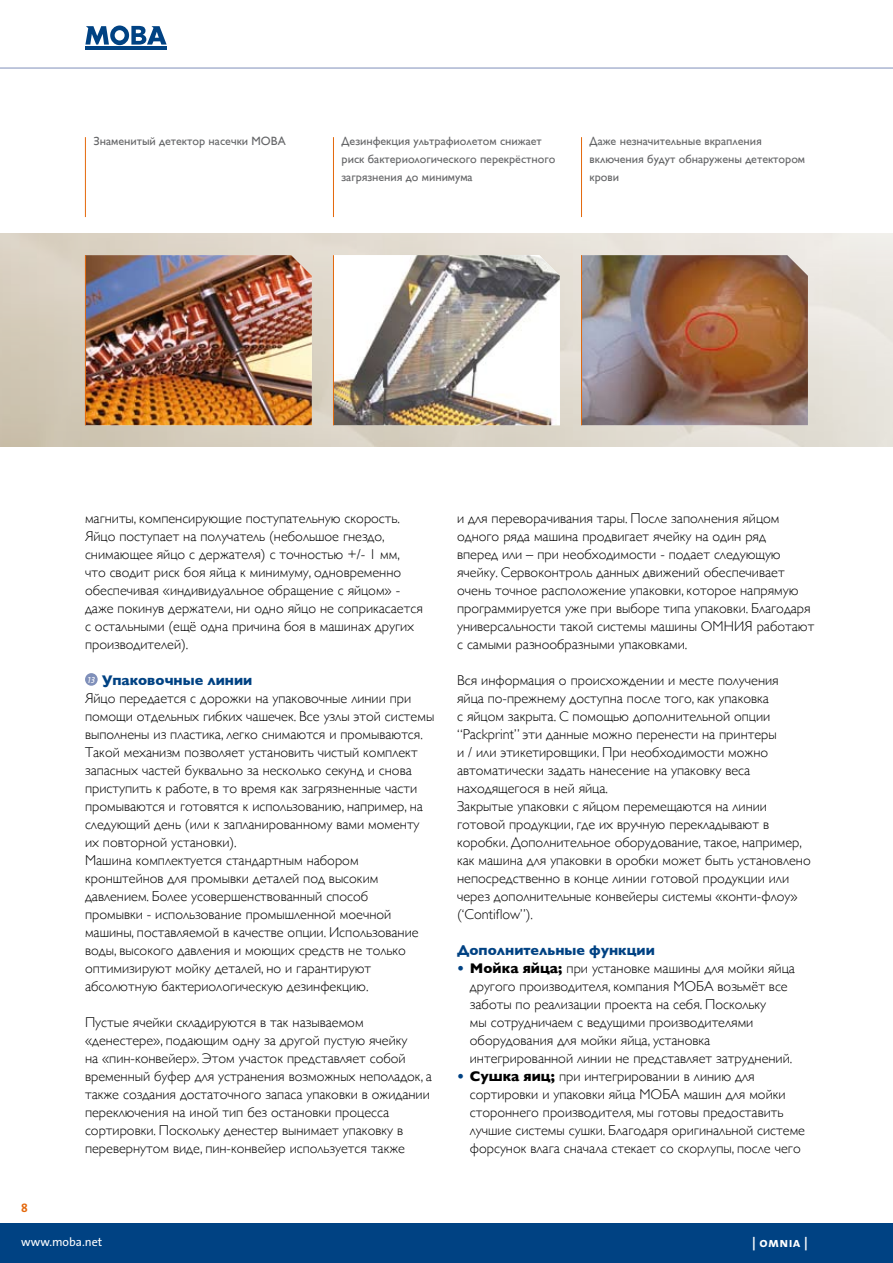
<style>
.page{position:relative;width:893px;height:1263px;background:#fff}
.page>*{position:absolute;margin:0;border:0;box-sizing:border-box;transform-origin:0 0}
.t1{font:300 14.25px/18px "Gill Sans";color:#000}
.t2{font:700 14.25px "Gill Sans";color:#004283}
.t3{font:13.5px "The Sans Bold Caps";letter-spacing:.025em;color:#fff}
.t4{font:12px/18px "Gill Sans";color:#646567}
.t5{font:12px "The Sans";color:#fff}
.t6{font:700 12px "The Sans";color:#e4680b}
.t7{font:italic 8.85px "The Sans Caps";color:#fff}
.s1{font-weight:700;color:#004283}
.s2{font-weight:700}
</style>
<div class="page">
<div style="left:0;top:1223px;width:893px;height:40px;background:#004283"></div>
<img style="left:582px;top:255px;width:226px;height:170px">
<img style="left:334px;top:255px;width:226px;height:170px">
<img style="left:86px;top:255px;width:226px;height:170px">
<hr style="left:85px;top:46px;width:82px;height:4px;background:#004283">
<svg style="left:85px;top:26px;width:82px;height:19px"></svg>
<hr style="left:0;top:68px;width:893px;height:1px;background:#8090ba">
<hr style="left:85px;top:137px;width:1px;height:80px;background:#e4680b">
<hr style="left:333px;top:137px;width:1px;height:80px;background:#e4680b">
<hr style="left:581px;top:137px;width:1px;height:80px;background:#e4680b">
<hr style="left:85px;top:255px;width:1px;height:170px;background:#e4680b">
<hr style="left:333px;top:255px;width:1px;height:170px;background:#e4680b">
<hr style="left:581px;top:255px;width:1px;height:170px;background:#e4680b">
<div style="left:85px;top:673px;width:13px;height:13px;background:#8090ba;border-radius:50%"></div>
<p class="t4" style="left:94px;top:132px;width:194px">Знаменитый детектор насечки MOBA</p>
<p class="t4" style="left:342px;top:132px;width:215px">Дезинфекция ультрафиолетом снижает риск бактериологического перекрёстного загрязнения до минимума</p>
<p class="t4" style="left:590px;top:132px;width:217px">Даже незначительные вкрапления включения будут обнаружены детектором крови</p>
<p class="t6" style="left:21px;top:1198px;width:8px">8</p>
<p class="t1" style="left:85px;top:509px;width:339px">магниты, компенсирующие поступательную скорость.<br>Яйцо поступает на получатель (небольшое гнездо, снимающее яйцо с держателя) с точностью +/- 1 мм, что сводит риск боя яйца к минимуму, одновременно обеспечивая «индивидуальное обращение с яйцом» - даже покинув держатели, ни одно яйцо не соприкасается с остальными (ещё одна причина боя в машинах других производителей).</p>
<p class="t2" style="left:102px;top:672px;width:152px">Упаковочные линии</p>
<p class="t1" style="left:85px;top:689px;width:351px">Яйцо передается с дорожки на упаковочные линии при помощи отдельных гибких чашечек. Все узлы этой системы выполнены из пластика, легко снимаются и промываются.<br>Такой механизм позволяет установить чистый комплект запасных частей буквально за несколько секунд и снова приступить к работе, в то время как загрязненные части промываются и готовятся к использованию, например, на следующий день (или к запланированному вами моменту их повторной установки).<br>Машина комплектуется стандартным набором кронштейнов для промывки деталей под высоким давлением. Более усовершенствованный способ<br>промывки - использование промышленной моечной машины, поставляемой в качестве опции. Использование воды, высокого давления и моющих средств не только оптимизируют мойку деталей, но и гарантируют абсолютную бактериологическую дезинфекцию.</p>
<p class="t1" style="left:85px;top:1013px;width:349px">Пустые ячейки складируются в так называемом «денестере», подающим одну за другой пустую ячейку<br>на «пин-конвейер». Этом участок представляет собой временный буфер для устранения возможных неполадок, а также создания достаточного запаса упаковки в ожидании переключения на иной тип без остановки процесса сортировки. Поскольку денестер вынимает упаковку в перевернутом виде, пин-конвейер используется также</p>
<p class="t7" style="left:88px;top:672px;width:9px">13</p>
<p class="t5" style="left:21px;top:1232px;width:83px">www.moba.net</p>
<p class="t1" style="left:457px;top:509px;width:359px">и для переворачивания тары. После заполнения яйцом одного ряда машина продвигает ячейку на один ряд<br>вперед или – при необходимости - подает следующую ячейку. Сервоконтроль данных движений обеспечивает очень точное расположение упаковки, которое напрямую программируется уже при выборе типа упаковки. Благодаря универсальности такой системы машины ОМНИЯ работают с самыми разнообразными упаковками.</p>
<p class="t1" style="left:457px;top:671px;width:355px">Вся информация о происхождении и месте получения<br>яйца по-прежнему доступна после того, как упаковка<br>с яйцом закрыта. С помощью дополнительной опции “Packprint” эти данные можно перенести на принтеры<br>и / или этикетировщики. При необходимости можно автоматически задать нанесение на упаковку веса находящегося в ней яйца.<br>Закрытые упаковки с яйцом перемещаются на линии готовой продукции, где их вручную перекладывают в коробки. Дополнительное оборудование, такое, например, как машина для упаковки в оробки может быть установлено непосредственно в конце линии готовой продукции или через дополнительные конвейеры системы «конти-флоу» (‘Contiflow”).</p>
<p class="t2" style="left:457px;top:942px;width:199px">Дополнительные функции</p>
<p class="t1" style="left:470px;top:959px;width:326px;text-indent:-13px"><span class="s1">•</span> <span class="s2">Мойка яйца;</span> при установке машины для мойки яйца другого производителя, компания MOБA возьмёт все заботы по реализации проекта на себя. Поскольку<br>мы сотрудничаем с ведущими производителями оборудования для мойки яйца, установка интегрированной линии не представляет затруднений.</p>
<p class="t1" style="left:470px;top:1067px;width:337px;text-indent:-13px"><span class="s1">•</span> <span class="s2">Сушка яиц;</span> при интегрировании в линию для сортировки и упаковки яйца МОБА машин для мойки стороннего производителя, мы готовы предоставить лучшие системы сушки. Благодаря оригинальной системе форсунок влага сначала стекает со скорлупы, после чего</p>
<p class="t3" style="left:752px;top:1231px;width:57px">| omnia |</p>
</div>
